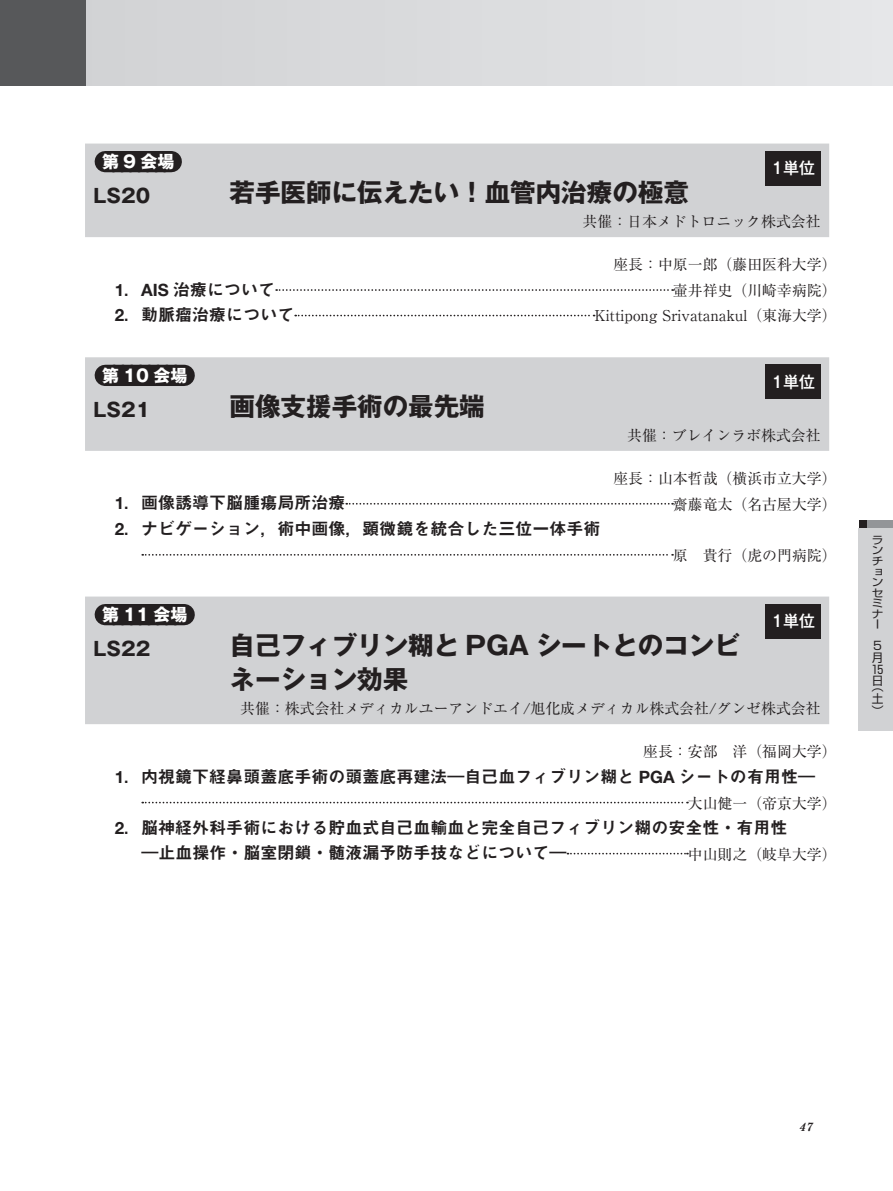
<style>
.page{position:relative;width:893px;height:1191px;background:#fff}
.page>*{position:absolute;margin:0;border:0;box-sizing:border-box;transform-origin:0 0}
.t1{font:700 25.5px/34px "Gothic MB101 Pr 6";color:#231f20}
.t2{font:700 19.2px "Gothic MB101 Pr 6";color:#231f20}
.t3{font:16.95px/25.5px "Midashi Go Pr 6 MB31";color:#231f20}
.t4{font:700 16.95px "Gothic MB101 Pr 6";color:#fff}
.t5{font:500 15.9px "Gothic MB101 Pr 6";color:#fff}
.t6{font:14.85px "Ryumin Pr 6";color:#231f20}
.t7{font:11.7px/11.7px "Shin Go Pr 6";color:#231f20}
.t8{font:italic 700 11.7px "Century Schoolbook";color:#231f20}
.t9{font:10.5px/10.5px "Shin Go Pr 6";color:#231f20;text-align:justify;scale:1.11 1}
.s1{font-family:"Helvetica Neue LT Std";font-weight:700}
</style>
<div class="page">
<div style="left:85px;top:0;width:808px;height:85px;background:#dcdddf"></div>
<div style="left:0;top:0;width:85px;height:85px;background:#57585a"></div>
<div style="left:859px;top:520px;width:8px;height:8px;background:#231f20"></div>
<div style="left:867px;top:520px;width:26px;height:8px;background:#939598"></div>
<div style="left:859px;top:528px;width:34px;height:202px;background:#d1d2d4"></div>
<svg style="left:85px;top:144px;width:744px;height:580px;fill:#d1d2d4"></svg>
<svg style="left:105px;top:151px;width:66px;height:21px"></svg>
<svg style="left:276px;top:289px;width:397px;height:2px"></svg>
<svg style="left:295px;top:315px;width:300px;height:1px"></svg>
<div style="left:105px;top:365px;width:79px;height:21px;background:#231f20"></div>
<svg style="left:346px;top:503px;width:327px;height:1px"></svg>
<svg style="left:142px;top:554px;width:531px;height:1px"></svg>
<div style="left:105px;top:604px;width:79px;height:21px;background:#231f20"></div>
<svg style="left:142px;top:801px;width:546px;height:2px"></svg>
<svg style="left:567px;top:852px;width:121px;height:2px"></svg>
<div style="left:765px;top:151px;width:56px;height:34px;background:#231f20"></div>
<div style="left:765px;top:365px;width:56px;height:34px;background:#231f20"></div>
<div style="left:765px;top:604px;width:56px;height:34px;background:#231f20"></div>
<p class="t4" style="left:102px;top:148px;width:74px">第9会場</p>
<p class="t2" style="left:94px;top:180px;width:58px">LS20</p>
<h1 class="t1" style="left:230px;top:175px;width:461px">若手医師に伝えたい！血管内治療の極意</h1>
<p class="t6" style="left:583px;top:210px;width:240px">共催：日本メドトロニック株式会社</p>
<p class="t6" style="left:613px;top:253px;width:225px">座長：中原一郎（藤田医科大学）</p>
<p class="t3" style="left:115px;top:276px;width:162px"><span class="s1">1</span>．<span class="s1">AIS</span> 治療について</p>
<p class="t6" style="left:673px;top:279px;width:165px">壷井祥史（川崎幸病院）</p>
<p class="t3" style="left:115px;top:301px;width:181px"><span class="s1">2</span>．動脈瘤治療について</p>
<p class="t6" style="left:594px;top:304px;width:244px">Kittipong Srivatanakul（東海大学）</p>
<p class="t5" style="left:771px;top:155px;width:45px">1単位</p>
<p class="t4" style="left:102px;top:361px;width:87px">第 10 会場</p>
<p class="t2" style="left:94px;top:393px;width:58px">LS21</p>
<h1 class="t1" style="left:230px;top:388px;width:257px">画像支援手術の最先端</h1>
<p class="t5" style="left:771px;top:368px;width:45px">1単位</p>
<p class="t6" style="left:627px;top:423px;width:195px">共催：ブレインラボ株式会社</p>
<p class="t6" style="left:613px;top:467px;width:225px">座長：山本哲哉（横浜市立大学）</p>
<p class="t3" style="left:115px;top:489px;width:232px"><span class="s1">1</span>．画像誘導下脳腫瘍局所治療</p>
<p class="t6" style="left:673px;top:492px;width:165px">齋藤竜太（名古屋大学）</p>
<p class="t3" style="left:115px;top:515px;width:487px"><span class="s1">2</span>．ナビゲーション，術中画像，顕微鏡を統合した三位一体手術</p>
<p class="t6" style="left:673px;top:543px;width:165px">原　貴行（虎の門病院）</p>
<p class="t4" style="left:102px;top:600px;width:87px">第 11 会場</p>
<p class="t2" style="left:94px;top:632px;width:58px">LS22</p>
<h1 class="t1" style="left:230px;top:628px;width:512px">自己フィブリン糊と PGA シートとのコンビネーション効果</h1>
<p class="t6" style="left:240px;top:696px;width:582px">共催：株式会社メディカルユーアンドエイ/旭化成メディカル株式会社/グンゼ株式会社</p>
<p class="t6" style="left:643px;top:740px;width:195px">座長：安部　洋（福岡大学）</p>
<p class="t3" style="left:115px;top:763px;width:702px"><span class="s1">1</span>．内視鏡下経鼻頭蓋底手術の頭蓋底再建法―自己血フィブリン糊と <span class="s1">PGA</span> シートの有用性―</p>
<p class="t6" style="left:688px;top:791px;width:150px">大山健一（帝京大学）</p>
<p class="t3" style="left:141px;top:814px;width:648px;text-indent:-27px"><span class="s1">2</span>．脳神経外科手術における貯血式自己血輸血と完全自己フィブリン糊の安全性・有用性―止血操作・脳室閉鎖・髄液漏予防手技などについて―</p>
<p class="t5" style="left:771px;top:608px;width:45px">1単位</p>
<p class="t6" style="left:688px;top:842px;width:150px">中山則之（岐阜大学）</p>
<p class="t9" style="left:872px;top:534px;width:11px">ランチョンセミナー</p>
<p class="t7" style="left:872px;top:639px;width:13px">5月<br>15日</p>
<p class="t7" style="left:872px;top:680px;width:13px;text-align:justify">（土）</p>
<p class="t8" style="left:799px;top:1118px;width:15px">47</p>
</div>
